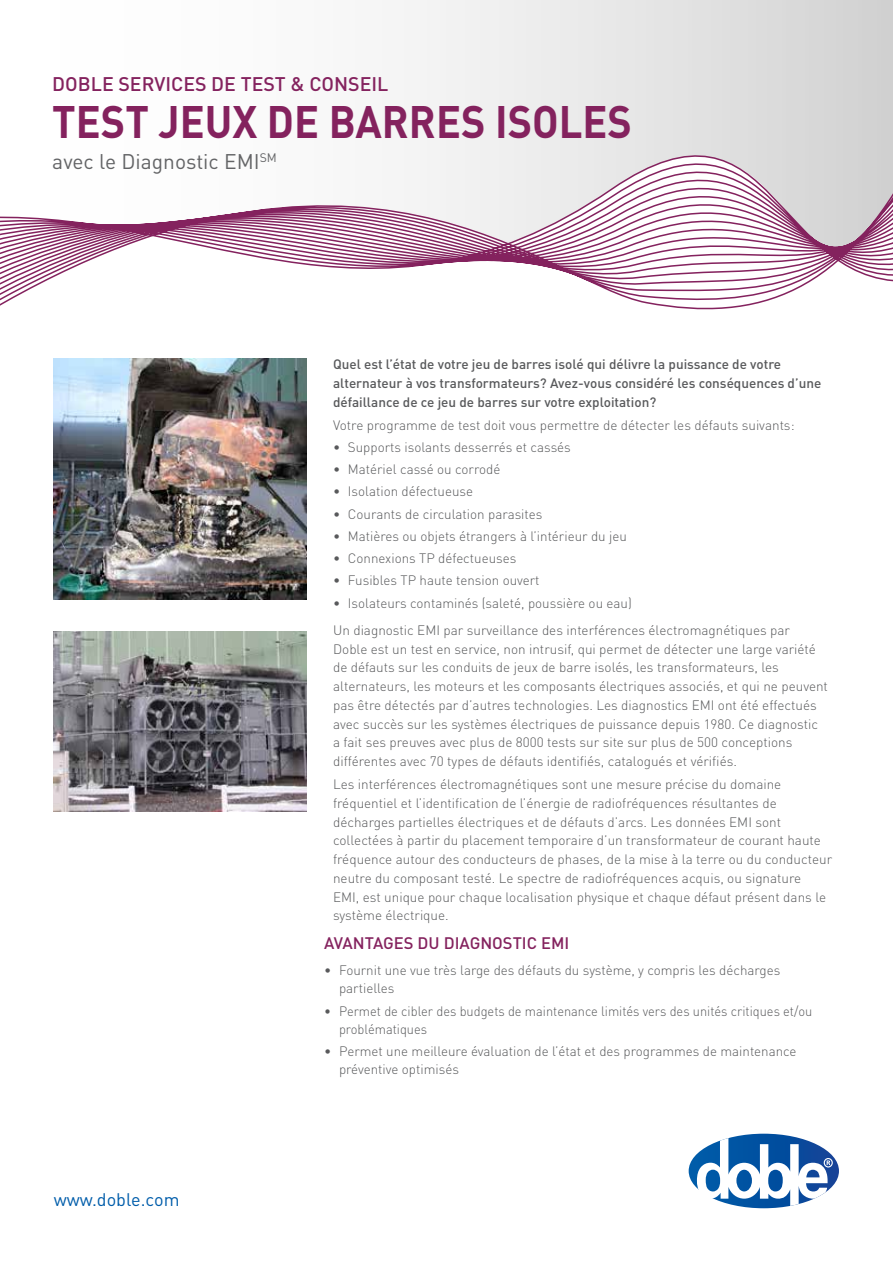
<style>
.page{position:relative;width:893px;height:1263px;background:#fff}
.page>*{position:absolute;margin:0;border:0;box-sizing:border-box;transform-origin:0 0}
.t1{font:700 45px "DIN Pro";color:#84225e;scale:.92 1}
.t2{font:21px "DIN Pro";color:#636466}
.t3{font:500 19.5px "DIN Pro";color:#84225e}
.t4{font:18px "DIN Pro";color:#005daa}
.t5{font:500 16.5px "DIN Pro";color:#84225e}
.t6{font:300 13.5px/18.8px "DIN Pro";color:#58595b}
.t7{font:500 13.5px/18.8px "DIN Pro";color:#58595b}
.t8{font:300 13.5px/18px "DIN Pro";color:#58595b;scale:.95 1}
</style>
<div class="page">
<svg style="left:0;top:75px;width:893px;height:285px"></svg>
<img style="left:53px;top:359px;width:253px;height:241px">
<svg style="left:689px;top:1134px;width:150px;height:74px"></svg>
<img style="left:53px;top:632px;width:253px;height:179px">
<h3 class="t3" style="left:52px;top:69px;width:338px">DOBLE SERVICES DE TEST &amp; CONSEIL</h3>
<h1 class="t1" style="left:52px;top:84px;width:632px">TEST JEUX DE BARRES ISOLES</h1>
<h2 class="t2" style="left:52px;top:145px;width:226px">avec le Diagnostic EMI<sup>SM</sup></h2>
<p class="t7" style="left:333px;top:353px;width:490px">Quel est l’état de votre jeu de barres isolé qui délivre la puissance de votre alternateur à vos transformateurs? Avez-vous considéré les conséquences d’une défaillance de ce jeu de barres sur votre exploitation?</p>
<p class="t6" style="left:333px;top:414px;width:463px">Votre programme de test doit vous permettre de détecter les défauts suivants:</p>
<p class="t6" style="left:333px;top:436px;width:239px">• Supports isolants desserrés et cassés</p>
<p class="t6" style="left:333px;top:459px;width:169px">• Matériel cassé ou corrodé</p>
<p class="t6" style="left:333px;top:481px;width:142px">• Isolation défectueuse</p>
<p class="t6" style="left:333px;top:503px;width:211px">• Courants de circulation parasites</p>
<p class="t6" style="left:333px;top:525px;width:295px">• Matières ou objets étrangers à l’intérieur du jeu</p>
<p class="t6" style="left:333px;top:548px;width:185px">• Connexions TP défectueuses</p>
<p class="t6" style="left:333px;top:570px;width:208px">• Fusibles TP haute tension ouvert</p>
<p class="t6" style="left:333px;top:588px;width:458px;line-height:27.3px">• Isolateurs contaminés (saleté, poussière ou eau)<br>Un diagnostic EMI par surveillance des interférences électromagnétiques par</p>
<p class="t6" style="left:333px;top:638px;width:496px">Doble est un test en service, non intrusif, qui permet de détecter une large variété de défauts sur les conduits de jeux de barre isolés, les transformateurs, les alternateurs, les moteurs et les composants électriques associés, et qui ne peuvent pas être détectés par d’autres technologies. Les diagnostics EMI ont été effectués avec succès sur les systèmes électriques de puissance depuis 1980. Ce diagnostic a fait ses preuves avec plus de 8000 tests sur site sur plus de 500 conceptions différentes avec 70 types de défauts identifiés, catalogués et vérifiés.</p>
<p class="t6" style="left:333px;top:774px;width:501px">Les interférences électromagnétiques sont une mesure précise du domaine fréquentiel et l’identification de l’énergie de radiofréquences résultantes de décharges partielles électriques et de défauts d’arcs. Les données EMI sont collectées à partir du placement temporaire d’un transformateur de courant haute fréquence autour des conducteurs de phases, de la mise à la terre ou du conducteur neutre du composant testé. Le spectre de radiofréquences acquis, ou signature<br>EMI, est unique pour chaque localisation physique et chaque défaut présent dans le système électrique.</p>
<h3 class="t4" style="left:54px;top:1185px;width:127px">www.doble.com</h3>
<p class="t5" style="left:324px;top:929px;width:247px">AVANTAGES DU DIAGNOSTIC EMI</p>
<p class="t6" style="left:339px;top:960px;width:443px;line-height:18px;text-indent:-15px">• Fournit une vue très large des défauts du système, y compris les décharges partielles</p>
<p class="t8" style="left:339px;top:1000px;width:500px;text-indent:-15px">• Permet de cibler des budgets de maintenance limités vers des unités critiques et/ou problématiques</p>
<p class="t6" style="left:339px;top:1041px;width:459px;line-height:18px;text-indent:-15px">• Permet une meilleure évaluation de l’état et des programmes de maintenance préventive optimisés</p>
</div>
